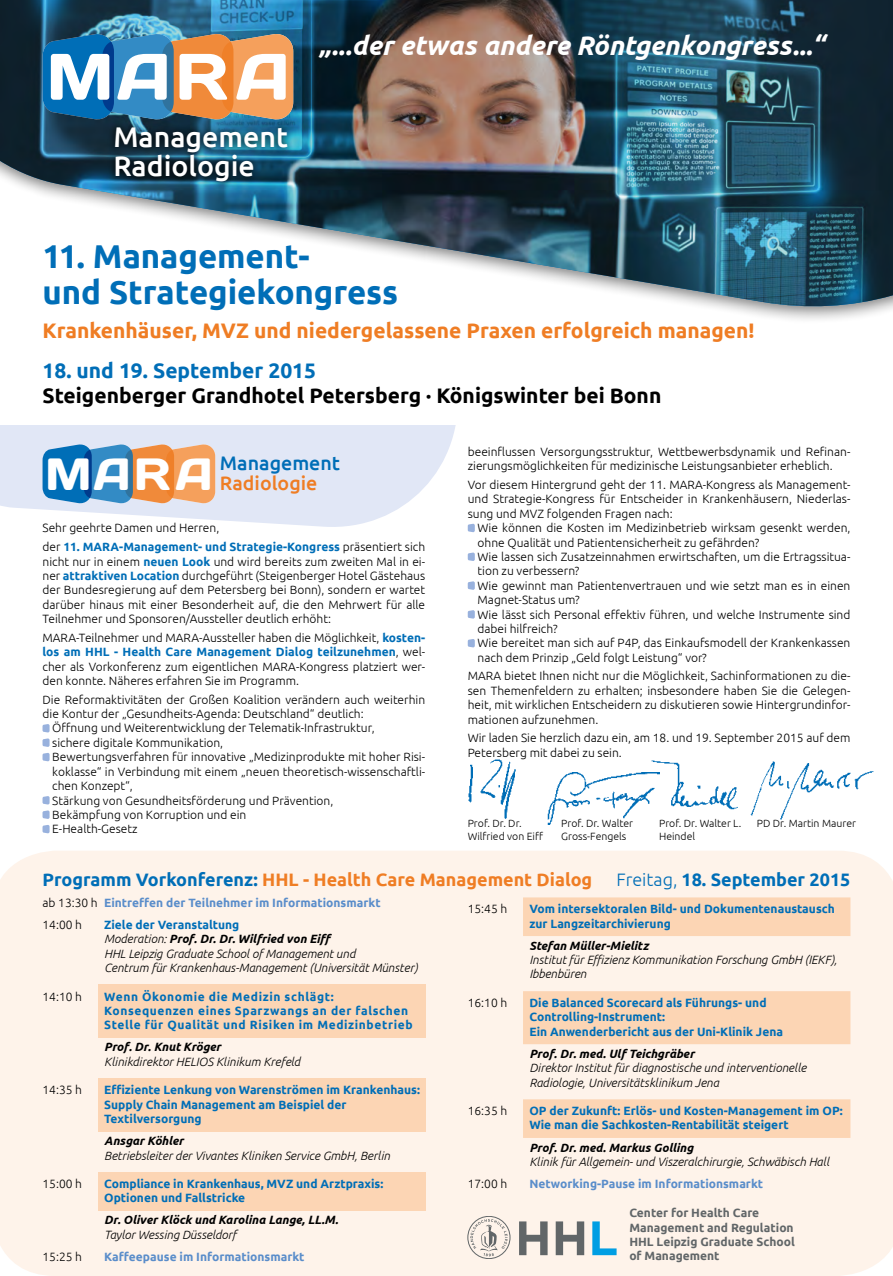
<style>
.page{position:relative;width:893px;height:1276px;background:#fff}
.page>*{position:absolute;margin:0;border:0;box-sizing:border-box;transform-origin:0 0}
.t1{font:65.4px "Days One";color:#fff}
.t2{font:45.15px "Days One";color:#fff}
.t3{font:700 33px/36px "Ubuntu";color:#006eb7}
.t4{font:500 28.5px/29px "Ubuntu";color:#fff}
.t5{font:italic 700 27px "Ubuntu";color:#fff}
.t6{font:700 21px "Ubuntu";color:#ef7d24}
.t7{font:700 21px "Ubuntu";color:#000}
.t8{font:700 21px "Ubuntu";color:#006eb7}
.t9{font:500 19.65px "Ubuntu";color:#006eb7}
.t10{font:500 19.65px "Ubuntu";color:#ef7d24}
.t11{font:700 18px "Ubuntu";color:#ef7d24}
.t12{font:700 18px "Ubuntu";color:#006eb7}
.t13{font:300 12px/14.4px "Ubuntu";color:#000}
.t14{font:italic 300 12px/14.4px "Ubuntu";color:#000}
.t15{font:700 12px/14.4px "Ubuntu";color:#006eb7}
.t16{font:italic 700 12px "Ubuntu";color:#000}
.t17{font:700 12px/22px "Ubuntu";color:#5a8dca}
.t18{font:700 12px/14.4px "Ubuntu";letter-spacing:.05em;color:#006eb7}
.t19{font:700 12px/14.4px "Ubuntu";color:#616668}
.t20{font:300 10.5px/12.6px "Ubuntu";color:#000}
.s1{font-weight:700;color:#006eb7}
.s2{color:#006eb7}
.s3{font-weight:300}
.s4{font-weight:300;color:#000}
.s5{font-weight:700;font-style:normal;color:#006eb7}
.s6{font-weight:700}
</style>
<div class="page">
<svg style="left:722px;top:308px;width:171px;height:12px"></svg>
<img style="left:0;top:0;width:893px;height:308px">
<img style="left:104px;top:114px;width:194px;height:78px">
<svg style="left:43px;top:34px;width:250px;height:87px"></svg>
<svg style="left:0;top:425px;width:456px;height:102px;fill:#e1e7f6"></svg>
<div style="left:0;top:851px;width:893px;height:425px;background:#fef3ea"></div>
<div style="left:98px;top:985px;width:327px;height:52px;background:#fcd5b4"></div>
<div style="left:98px;top:1078px;width:327px;height:53px;background:#fcd5b4"></div>
<div style="left:98px;top:1172px;width:327px;height:39px;background:#fcd5b4"></div>
<svg style="left:523px;top:897px;width:327px;height:241px;fill:#fcd5b4"></svg>
<svg style="left:43px;top:724px;width:7px;height:8px"></svg>
<svg style="left:43px;top:738px;width:7px;height:23px"></svg>
<svg style="left:43px;top:796px;width:7px;height:8px"></svg>
<svg style="left:43px;top:810px;width:7px;height:23px"></svg>
<svg style="left:43px;top:444px;width:172px;height:59px"></svg>
<img style="left:468px;top:759px;width:48px;height:59px">
<img style="left:547px;top:772px;width:103px;height:52px">
<img style="left:650px;top:760px;width:88px;height:50px">
<img style="left:750px;top:761px;width:124px;height:59px">
<svg style="left:468px;top:523px;width:7px;height:9px"></svg>
<svg style="left:468px;top:552px;width:7px;height:9px"></svg>
<svg style="left:468px;top:581px;width:7px;height:9px"></svg>
<svg style="left:468px;top:610px;width:7px;height:9px"></svg>
<svg style="left:468px;top:639px;width:7px;height:8px"></svg>
<svg style="left:519px;top:1221px;width:65px;height:34px"></svg>
<svg style="left:592px;top:1221px;width:25px;height:34px"></svg>
<div style="left:468px;top:1216px;width:42px;height:42px;border:1px solid #616668;border-radius:50%"></div>
<svg style="left:470px;top:1219px;width:38px;height:37px"></svg>
<h1 class="t1" style="left:46px;top:35px;width:245px">MARA</h1>
<h3 class="t4" style="left:113px;top:122px;width:176px">Management<br>Radiologie</h3>
<h3 class="t5" style="left:319px;top:29px;width:507px">„...der etwas andere Röntgenkongress...“</h3>
<h3 class="t3" style="left:43px;top:238px;width:357px">11. Management-<br>und Strategiekongress</h3>
<h3 class="t6" style="left:43px;top:317px;width:713px">Krankenhäuser, MVZ und niedergelassene Praxen erfolgreich managen!</h3>
<h3 class="t8" style="left:43px;top:358px;width:275px">18. und 19. September 2015</h3>
<h3 class="t7" style="left:43px;top:383px;width:620px">Steigenberger Grandhotel Petersberg · Königswinter bei Bonn</h3>
<p class="t13" style="left:468px;top:444px;width:384px">beeinflussen Versorgungsstruktur, Wettbewerbsdynamik und Refinan&shy;zierungsmöglichkeiten für medizinische Leistungsanbieter erheblich.</p>
<p class="t13" style="left:468px;top:477px;width:384px;text-align:justify">Vor diesem Hintergrund geht der 11. MARA-Kongress als Management&shy;und Strategie-Kongress für Entscheider in Krankenhäusern, Niederlas&shy;sung und MVZ folgenden Fragen nach:</p>
<p class="t13" style="left:478px;top:520px;width:374px">Wie können die Kosten im Medizinbetrieb wirksam gesenkt werden, ohne Qualität und Patientensicherheit zu gefährden?<br>Wie lassen sich Zusatzeinnahmen erwirtschaften, um die Ertragssitua&shy;tion zu verbessern?<br>Wie gewinnt man Patientenvertrauen und wie setzt man es in einen Magnet-Status um?<br>Wie lässt sich Personal effektiv führen, und welche Instrumente sind dabei hilfreich?<br>Wie bereitet man sich auf P4P, das Einkaufsmodell der Krankenkassen nach dem Prinzip „Geld folgt Leistung“ vor?</p>
<p class="t13" style="left:468px;top:668px;width:384px;text-align:justify">MARA bietet Ihnen nicht nur die Möglichkeit, Sachinformationen zu die&shy;sen Themenfeldern zu erhalten; insbesondere haben Sie die Gelegen&shy;heit, mit wirklichen Entscheidern zu diskutieren sowie Hintergrundinfor&shy;mationen aufzunehmen.</p>
<p class="t13" style="left:468px;top:730px;width:384px">Wir laden Sie herzlich dazu ein, am 18. und 19. September 2015 auf dem<br>Petersberg mit dabei zu sein.</p>
<h3 class="t9" style="left:220px;top:450px;width:122px">Management</h3>
<h2 class="t2" style="left:45px;top:445px;width:170px">MARA</h2>
<h3 class="t10" style="left:220px;top:470px;width:99px">Radiologie</h3>
<p class="t13" style="left:43px;top:518px;width:384px;line-height:18.6px">Sehr geehrte Damen und Herren,<br>der <span class="s1">11. MARA-Management- und Strategie-Kongress</span> präsentiert sich</p>
<p class="t13" style="left:43px;top:554px;width:384px;text-align:justify">nicht nur in einem <span class="s1">neuen Look</span> und wird bereits zum zweiten Mal in ei&shy;ner <span class="s1">attraktiven Location</span> durchgeführt (Steigenberger Hotel Gästehaus der Bundesregierung auf dem Petersberg bei Bonn), sondern er wartet darüber hinaus mit einer Besonderheit auf, die den Mehrwert für alle Teilnehmer und Sponsoren/Aussteller deutlich erhöht:</p>
<p class="t13" style="left:43px;top:630px;width:384px;text-align:justify">MARA-Teilnehmer und MARA-Aussteller haben die Möglichkeit, <span class="s1">kosten&shy;los am HHL - Health Care Management Dialog teilzunehmen</span>, wel&shy;cher als Vorkonferenz zum eigentlichen MARA-Kongress platziert wer&shy;den konnte. Näheres erfahren Sie im Programm.</p>
<p class="t13" style="left:43px;top:692px;width:384px">Die Reformaktivitäten der Großen Koalition verändern auch weiterhin</p>
<p class="t13" style="left:43px;top:706px;width:323px">die Kontur der „Gesundheits-Agenda: Deutschland“ deutlich:</p>
<p class="t13" style="left:52px;top:720px;width:324px">Öffnung und Weiterentwicklung der Telematik-Infrastruktur,</p>
<p class="t13" style="left:52px;top:735px;width:172px">sichere digitale Kommunikation,</p>
<p class="t13" style="left:52px;top:749px;width:374px">Bewertungsverfahren für innovative „Medizinprodukte mit hoher Risi-</p>
<p class="t13" style="left:52px;top:764px;width:374px">koklasse“ in Verbindung mit einem „neuen theoretisch-wissenschaftli-</p>
<p class="t13" style="left:52px;top:778px;width:82px">chen Konzept“,</p>
<p class="t13" style="left:52px;top:792px;width:283px">Stärkung von Gesundheitsförderung und Prävention,</p>
<p class="t13" style="left:52px;top:807px;width:196px">Bekämpfung von Korruption und ein</p>
<p class="t13" style="left:52px;top:821px;width:87px">E-Health-Gesetz</p>
<h3 class="t11" style="left:43px;top:868px;width:551px"><span class="s2">Programm Vorkonferenz:</span> HHL - Health Care Management Dialog</h3>
<h3 class="t12" style="left:617px;top:868px;width:235px"><span class="s3">Freitag,</span> 18. September 2015</h3>
<p class="t20" style="left:468px;top:817px;width:77px">Prof. Dr. Dr.<br>Wilfried von Eiff</p>
<p class="t20" style="left:561px;top:817px;width:73px">Prof. Dr. Walter<br>Gross-Fengels</p>
<p class="t20" style="left:659px;top:817px;width:84px">Prof. Dr. Walter L.<br>Heindel</p>
<p class="t20" style="left:757px;top:817px;width:101px">PD Dr. Martin Maurer</p>
<p class="t17" style="left:43px;top:891px;width:340px"><span class="s4">ab 13:30 h</span> Eintreffen der Teilnehmer im Informationsmarkt<br><span class="s4">14:00 h</span></p>
<p class="t14" style="left:104px;top:917px;width:315px"><span class="s5">Ziele der Veranstaltung<br></span>Moderation: <span class="s6">Prof. Dr. Dr. Wilfried von Eiff<br></span>HHL Leipzig Graduate School of Management und<br>Centrum für Krankenhaus-Management (Universität Münster)</p>
<p class="t13" style="left:43px;top:988px;width:41px">14:10 h</p>
<p class="t18" style="left:104px;top:989px;width:310px">Wenn Ökonomie die Medizin schlägt:<br>Konsequenzen eines Sparzwangs an der falschen<br>Stelle für Qualität und Risiken im Medizinbetrieb</p>
<p class="t16" style="left:104px;top:1040px;width:118px">Prof. Dr. Knut Kröger</p>
<p class="t14" style="left:104px;top:1054px;width:198px">Klinikdirektor HELIOS Klinikum Krefeld</p>
<p class="t13" style="left:43px;top:1082px;width:41px">14:35 h</p>
<p class="t15" style="left:104px;top:1082px;width:317px">Effiziente Lenkung von Warenströmen im Krankenhaus:<br>Supply Chain Management am Beispiel der<br>Textilversorgung</p>
<p class="t16" style="left:104px;top:1133px;width:81px">Ansgar Köhler</p>
<p class="t14" style="left:104px;top:1147px;width:287px">Betriebsleiter der Vivantes Kliniken Service GmbH, Berlin</p>
<p class="t13" style="left:43px;top:1176px;width:41px">15:00 h</p>
<p class="t15" style="left:104px;top:1176px;width:281px">Compliance in Krankenhaus, MVZ und Arztpraxis:<br>Optionen und Fallstricke</p>
<p class="t16" style="left:104px;top:1213px;width:235px">Dr. Oliver Klöck und Karolina Lange, LL.M.</p>
<p class="t14" style="left:104px;top:1227px;width:134px">Taylor Wessing Düsseldorf</p>
<p class="t13" style="left:43px;top:1249px;width:41px">15:25 h</p>
<p class="t17" style="left:104px;top:1245px;width:202px">Kaffeepause im Informationsmarkt</p>
<p class="t13" style="left:468px;top:901px;width:41px">15:45 h</p>
<p class="t15" style="left:529px;top:901px;width:307px">Vom intersektoralen Bild- und Dokumentenaustausch zur Langzeitarchivierung</p>
<p class="t16" style="left:529px;top:938px;width:121px">Stefan Müller-Mielitz</p>
<p class="t14" style="left:529px;top:952px;width:309px">Institut für Effizienz Kommunikation Forschung GmbH (IEKF),<br>Ibbenbüren</p>
<p class="t13" style="left:468px;top:995px;width:41px">16:10 h</p>
<p class="t15" style="left:529px;top:995px;width:255px">Die Balanced Scorecard als Führungs- und<br>Controlling-Instrument:<br>Ein Anwenderbericht aus der Uni-Klinik Jena</p>
<p class="t16" style="left:529px;top:1046px;width:167px">Prof. Dr. med. Ulf Teichgräber</p>
<p class="t14" style="left:529px;top:1060px;width:278px">Direktor Institut für diagnostische und interventionelle<br>Radiologie, Universitätsklinikum Jena</p>
<p class="t13" style="left:468px;top:1103px;width:41px">16:35 h</p>
<p class="t15" style="left:529px;top:1103px;width:315px">OP der Zukunft: Erlös- und Kosten-Management im OP:<br>Wie man die Sachkosten-Rentabilität steigert</p>
<p class="t16" style="left:529px;top:1140px;width:165px">Prof. Dr. med. Markus Golling</p>
<p class="t14" style="left:529px;top:1154px;width:301px">Klinik für Allgemein- und Viszeralchirurgie, Schwäbisch Hall</p>
<p class="t13" style="left:468px;top:1176px;width:41px">17:00 h</p>
<p class="t17" style="left:529px;top:1172px;width:235px">Networking-Pause im Informationsmarkt</p>
<p class="t19" style="left:629px;top:1205px;width:167px">Center for Health Care<br>Management and Regulation<br>HHL Leipzig Graduate School of Management</p>
</div>
